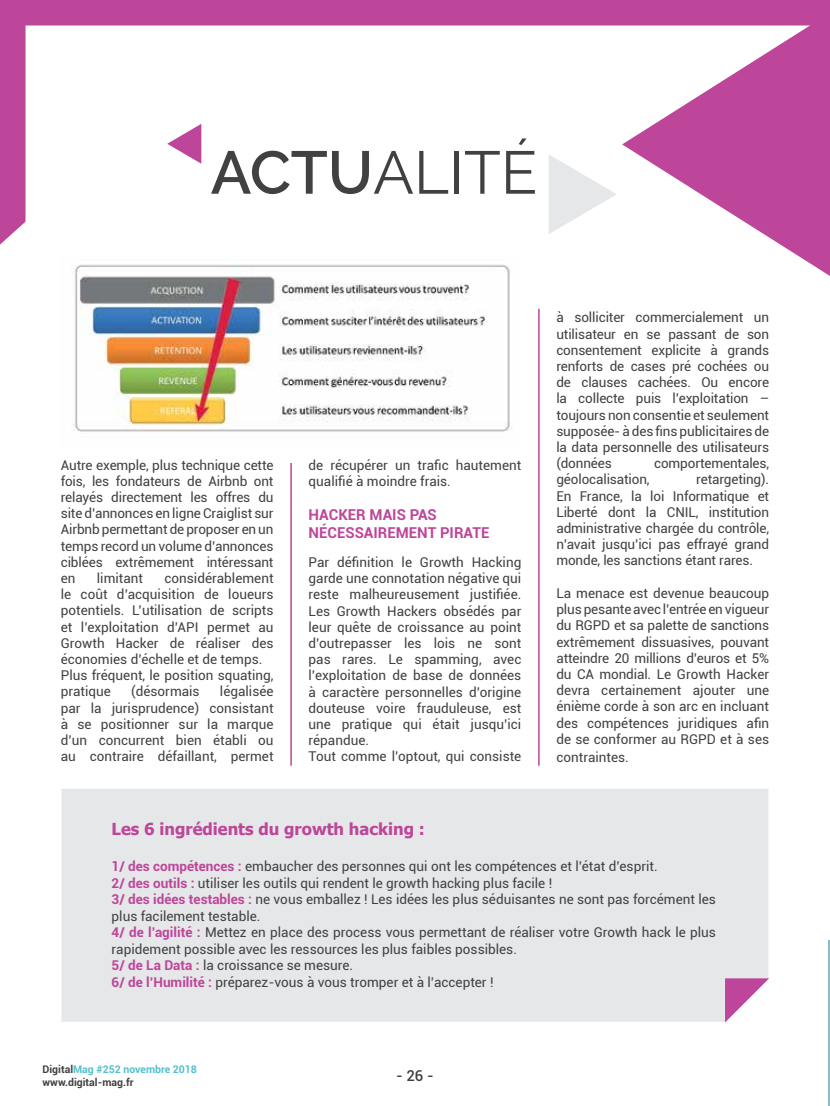
<style>
.page{position:relative;width:830px;height:1106px;background:#fff}
.page>*{position:absolute;margin:0;border:0;box-sizing:border-box;transform-origin:0 0}
.t1{font:60.3px "Raleway";color:#414042}
.t2{font:700 16.5px "Tahoma";color:#bd469a}
.t3{font:700 15px/18px "Roboto";color:#bd469a}
.t4{font:500 15px "Roboto";color:#414042}
.t5{font:13.5px/16.2px "Roboto";color:#414042;text-align:justify}
.t6{font:700 10.5px/12.6px "Roboto";color:#414042}
.s1{font-weight:600}
.s2{font-weight:700;color:#bd469a}
.s3{color:#54c0cb}
</style>
<div class="page">
<img style="left:71px;top:264px;width:441px;height:168px">
<hr style="left:290px;top:463px;width:2px;height:302px;background:#bd469a">
<hr style="left:538px;top:309px;width:1px;height:456px;background:#bd469a">
<svg style="left:0;top:0;width:829px;height:244px"></svg>
<svg style="left:622px;top:13px;width:207px;height:263px;fill:#bd469a"></svg>
<svg style="left:167px;top:124px;width:34px;height:40px"></svg>
<svg style="left:548px;top:154px;width:68px;height:80px"></svg>
<div style="left:61px;top:789px;width:707px;height:232px;background:#e6e7e8"></div>
<svg style="left:724px;top:978px;width:44px;height:44px"></svg>
<hr style="left:828px;top:940px;width:1px;height:166px;background:#8abdc1">
<h1 class="t1" style="left:210px;top:137px;width:328px"><span class="s1">ACTU</span>ALITÉ</h1>
<p class="t5" style="left:61px;top:456px;width:214px">Autre exemple, plus technique cette fois, les fondateurs de Airbnb ont relayés directement les offres du site d’annonces en ligne Craiglist sur Airbnb permettant de proposer en un temps record un volume d’annonces ciblées extrêmement intéressant en</p>
<p class="t5" style="left:61px;top:569px;width:214px;text-align:left;text-indent:104px">considérablement le coût d’acquisition de loueurs potentiels. L’utilisation de scripts et l’exploitation d’API permet au<br>Growth Hacker de réaliser des économies d’échelle et de temps.<br>Plus fréquent, le position squating, pratique</p>
<p class="t5" style="left:97px;top:569px;width:48px">limitant</p>
<p class="t5" style="left:131px;top:683px;width:70px">(désormais</p>
<p class="t5" style="left:61px;top:683px;width:214px;text-indent:159px">légalisée par la jurisprudence) consistant à se positionner sur la marque d’un concurrent bien établi ou au contraire défaillant, permet</p>
<p class="t5" style="left:308px;top:456px;width:214px">de récupérer un trafic hautement qualifié à moindre frais.</p>
<p class="t3" style="left:308px;top:505px;width:182px">HACKER MAIS PAS<br>NÉCESSAIREMENT PIRATE</p>
<p class="t5" style="left:308px;top:553px;width:214px;text-align:left">Par définition le Growth Hacking garde une connotation négative qui reste malheureusement justifiée.<br>Les Growth Hackers obsédés par leur quête de croissance au point d’outrepasser les lois ne sont pas rares. Le spamming, avec l’exploitation de base de données à caractère personnelles d’origine douteuse voire frauduleuse, est une pratique qui était jusqu’ici répandue.<br>Tout comme l’optout, qui consiste</p>
<p class="t5" style="left:556px;top:309px;width:214px">à solliciter commercialement un utilisateur en se passant de son consentement explicite à grands renforts de cases pré cochées ou de clauses cachées. Ou encore la collecte puis l’exploitation – toujours non consentie et seulement supposée- à des fins publicitaires de la data personnelle des utilisateurs (données</p>
<p class="t5" style="left:653px;top:455px;width:116px">comportementales,</p>
<p class="t5" style="left:556px;top:471px;width:214px;text-indent:140px">retargeting).<br>En France, la loi Informatique et Liberté dont la CNIL, institution administrative chargée du contrôle, n’avait jusqu’ici pas effrayé grand monde, les sanctions étant rares.</p>
<p class="t5" style="left:556px;top:584px;width:214px">La menace est devenue beaucoup plus pesante avec l’entrée en vigueur du RGPD et sa palette de sanctions extrêmement dissuasives, pouvant atteindre 20 millions d’euros et 5% du CA mondial. Le Growth Hacker devra certainement ajouter une énième corde à son arc en incluant des compétences juridiques afin de se conformer au RGPD et à ses</p>
<p class="t5" style="left:556px;top:748px;width:74px">contraintes.</p>
<p class="t5" style="left:556px;top:471px;width:95px">géolocalisation,</p>
<p class="t2" style="left:111px;top:817px;width:314px">Les 6 ingrédients du growth hacking :</p>
<p class="t5" style="left:111px;top:857px;width:605px;text-align:left"><span class="s2">1/ des compétences :</span> embaucher des personnes qui ont les compétences et l’état d’esprit.<br><span class="s2">2/ des outils :</span> utiliser les outils qui rendent le growth hacking plus facile !<br><span class="s2">3/ des idées testables :</span> ne vous emballez ! Les idées les plus séduisantes ne sont pas forcément les plus facilement testable.<br><span class="s2">4/ de l’agilité :</span> Mettez en place des process vous permettant de réaliser votre Growth hack le plus rapidement possible avec les ressources les plus faibles possibles.<br><span class="s2">5/ de La Data :</span> la croissance se mesure.<br><span class="s2">6/ de l’Humilité :</span> préparez-vous à vous tromper et à l’accepter !</p>
<p class="t6" style="left:43px;top:1062px;width:156px">Digital<span class="s3">Mag #252 novembre 2018 </span>www.digital-mag.fr</p>
<p class="t4" style="left:396px;top:1065px;width:39px">- 26 -</p>
</div>
